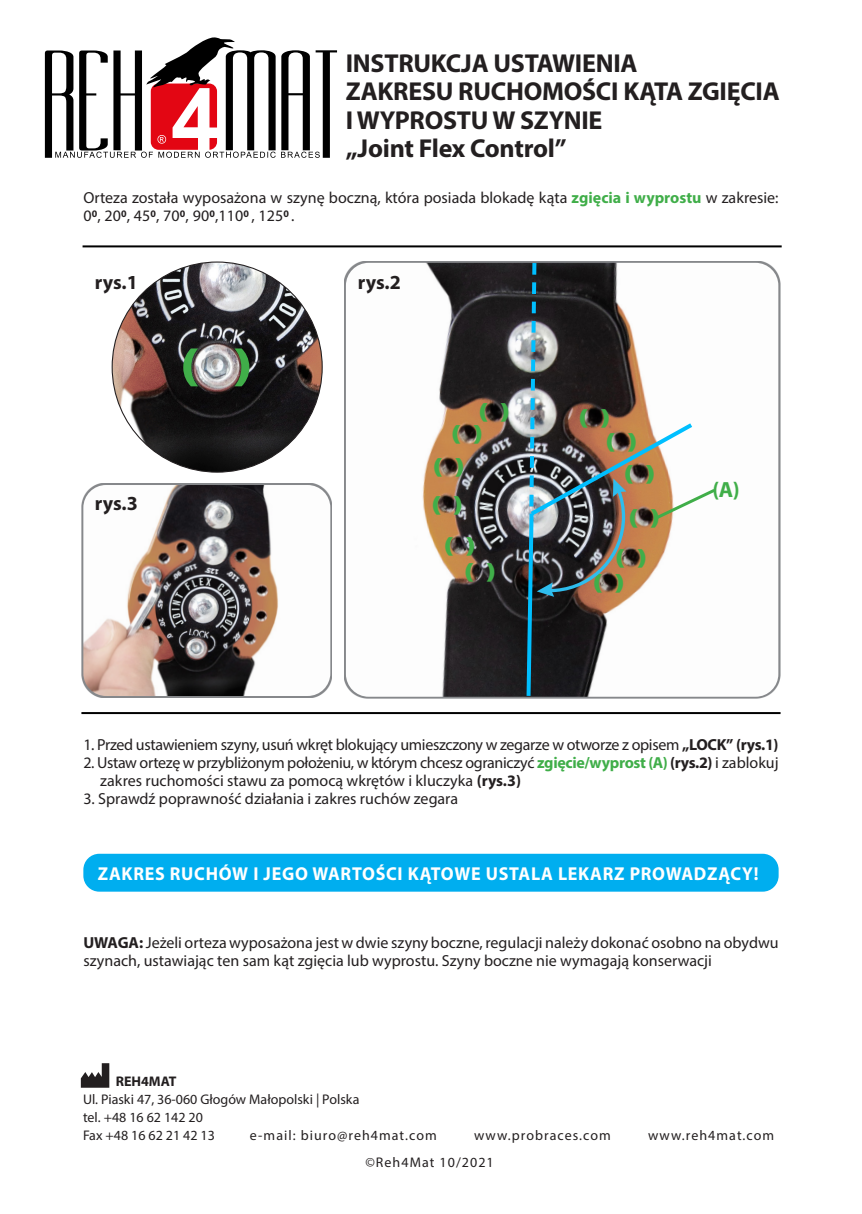
<style>
.page{position:relative;width:862px;height:1214px;background:#fff}
.page>*{position:absolute;margin:0;border:0;box-sizing:border-box;transform-origin:0 0}
.t1{font:700 46.8px "Myriad Pro";color:#40ae49;scale:1.45 1}
.t2{font:700 26px "Myriad Pro";letter-spacing:-.01em;color:#231f20}
.t3{font:23px "Myriad Variable Concept";color:#40ae49;scale:1.45 1}
.t4{font:700 22px "Myriad Pro";color:#40ae49}
.t5{font:700 20px "Myriad Pro";color:#231f20}
.t6{font:700 18.8px "Myriad Pro";letter-spacing:.04em;color:#fff;scale:.96 1}
.t7{font:16px/18px "Myriad Pro";color:#231f20}
.t8{font:16px "Myriad Pro";letter-spacing:-.02em;color:#231f20}
.t9{font:14px "Myriad Pro";color:#231f20}
.t10{font:14px "Myriad Pro";letter-spacing:.065em;color:#231f20}
.t11{font:700 14px "Myriad Pro";color:#231f20}
.s1{font-weight:700;color:#40ae49}
.s2{font-weight:700}
</style>
<div class="page">
<svg style="left:81px;top:483px;width:251px;height:214px;fill:#86888b"></svg>
<img style="left:83px;top:485px;width:247px;height:211px">
<svg style="left:45px;top:37px;width:292px;height:121px"></svg>
<div style="left:84px;top:854px;width:693px;height:36px;background:#00aeef;border-radius:15px"></div>
<div style="left:83px;top:853px;width:695px;height:38px;border:2px solid #00aeef;border-radius:15px"></div>
<hr style="left:83px;top:245px;width:698px;height:2px;background:#000">
<img style="left:346px;top:263px;width:432px;height:433px">
<hr style="left:81px;top:712px;width:699px;height:2px;background:#000">
<img style="left:112px;top:262px;width:210px;height:210px;border-radius:105px">
<svg style="left:81px;top:1063px;width:28px;height:24px"></svg>
<svg style="left:524px;top:261px;width:194px;height:438px"></svg>
<p class="t2" style="left:346px;top:46px;width:293px">INSTRUKCJA USTAWIENIA</p>
<p class="t2" style="left:346px;top:74px;width:435px">ZAKRESU RUCHOMOŚCI KĄTA ZGIĘCIA</p>
<p class="t2" style="left:346px;top:103px;width:258px">I WYPROSTU W SZYNIE</p>
<p class="t2" style="left:346px;top:131px;width:222px">„Joint Flex Control”</p>
<p class="t7" style="left:83px;top:188px;width:697px">Orteza została wyposażona w szynę boczną, która posiada blokadę kąta <span class="s1">zgięcia i wyprostu</span> w zakresie:<br>0<sup>0</sup>, 20<sup>0</sup>, 45<sup>0</sup>, 70<sup>0</sup>, 90<sup>0</sup>,110<sup>0</sup> , 125<sup>0</sup> .</p>
<p class="t5" style="left:95px;top:269px;width:44px">rys.1</p>
<p class="t5" style="left:358px;top:269px;width:44px">rys.2</p>
<p class="t5" style="left:95px;top:490px;width:44px">rys.3</p>
<p class="t1" style="left:179px;top:334px;width:53px">( )</p>
<p class="t3" style="left:478px;top:398px;width:24px">( )</p>
<p class="t3" style="left:451px;top:419px;width:24px">( )</p>
<p class="t3" style="left:432px;top:453px;width:24px">( )</p>
<p class="t3" style="left:431px;top:491px;width:24px">( )</p>
<p class="t3" style="left:443px;top:531px;width:24px">( )</p>
<p class="t3" style="left:464px;top:558px;width:24px">( )</p>
<p class="t3" style="left:578px;top:404px;width:24px">( )</p>
<p class="t3" style="left:605px;top:427px;width:24px">( )</p>
<p class="t3" style="left:623px;top:460px;width:24px">( )</p>
<p class="t3" style="left:628px;top:504px;width:24px">( )</p>
<p class="t3" style="left:615px;top:544px;width:24px">( )</p>
<p class="t3" style="left:592px;top:569px;width:24px">( )</p>
<p class="t4" style="left:712px;top:475px;width:29px">(A)</p>
<p class="t8" style="left:83px;top:734px;width:697px">1. Przed ustawieniem szyny, usuń wkręt blokujący umieszczony w zegarze w otworze z opisem <span class="s2">„LOCK” (rys.1)</span></p>
<p class="t8" style="left:83px;top:752px;width:697px">2. Ustaw ortezę w przybliżonym położeniu, w którym chcesz ograniczyć <span class="s1">zgięcie/wyprost (A)</span> <span class="s2">(rys.2)</span> i zablokuj</p>
<p class="t7" style="left:100px;top:771px;width:422px">zakres ruchomości stawu za pomocą wkrętów i kluczyka <span class="s2">(rys.3)</span></p>
<p class="t7" style="left:83px;top:789px;width:376px">3. Sprawdź poprawność działania i zakres ruchów zegara</p>
<p class="t6" style="left:98px;top:861px;width:689px">ZAKRES RUCHÓW I JEGO WARTOŚCI KĄTOWE USTALA LEKARZ PROWADZĄCY!</p>
<p class="t7" style="left:83px;top:933px;width:697px"><span class="s2">UWAGA:</span> Jeżeli orteza wyposażona jest w dwie szyny boczne, regulacji należy dokonać osobno na obydwu szynach, ustawiając ten sam kąt zgięcia lub wyprostu. Szyny boczne nie wymagają konserwacji</p>
<p class="t11" style="left:116px;top:1072px;width:62px">REH4MAT</p>
<p class="t9" style="left:83px;top:1090px;width:278px">Ul. Piaski 47, 36-060 Głogów Małopolski | Polska</p>
<p class="t9" style="left:83px;top:1108px;width:121px">tel. +48 16 62 142 20</p>
<p class="t9" style="left:83px;top:1126px;width:133px">Fax +48 16 62 21 42 13</p>
<p class="t10" style="left:250px;top:1126px;width:188px">e-mail: biuro@reh4mat.com</p>
<p class="t10" style="left:474px;top:1126px;width:138px">www.probraces.com</p>
<p class="t10" style="left:648px;top:1126px;width:128px">www.reh4mat.com</p>
<p class="t10" style="left:365px;top:1152px;width:130px">©Reh4Mat 10/2021</p>
</div>
